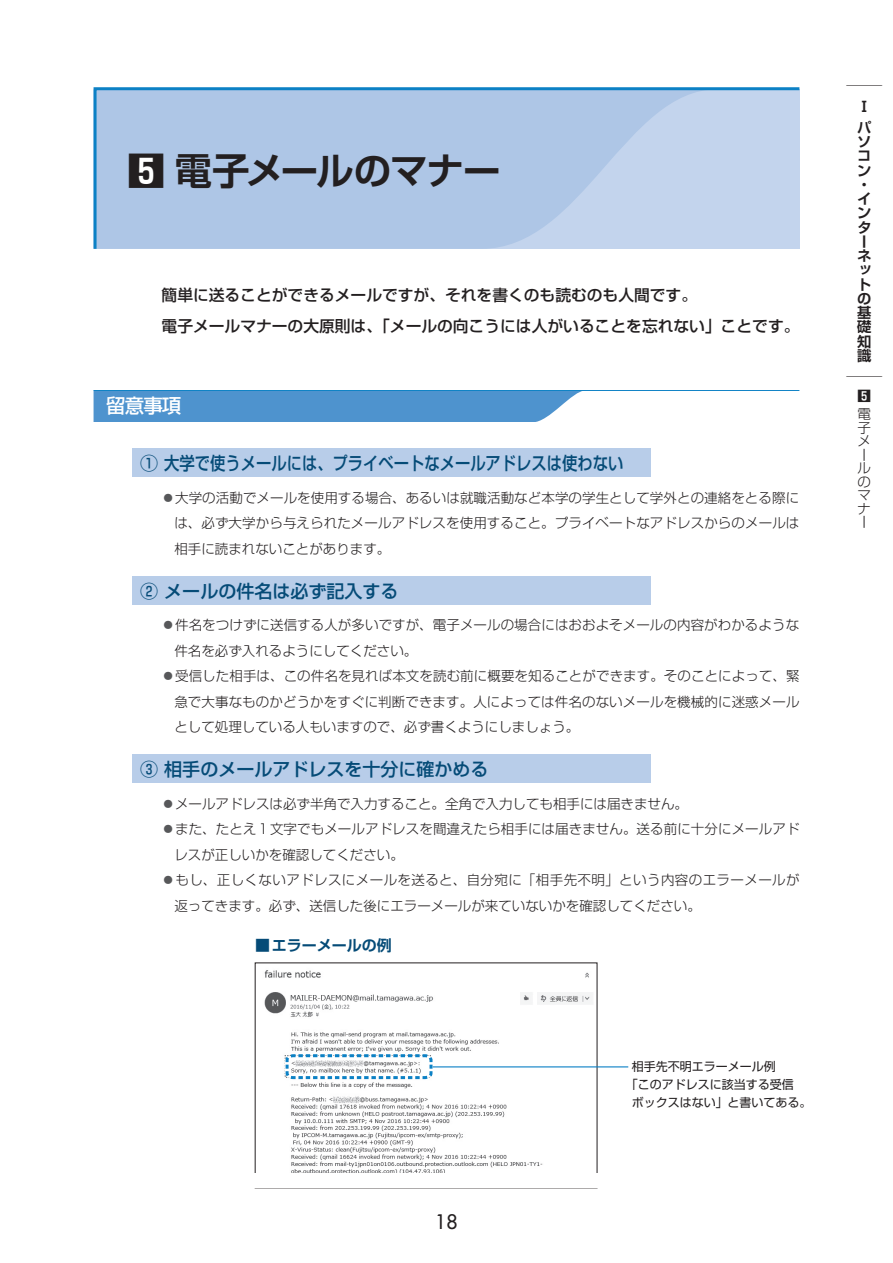
<style>
.page{position:relative;width:893px;height:1263px;background:#fff}
.page>*{position:absolute;margin:0;border:0;box-sizing:border-box;transform-origin:0 0}
.t1{font:700 37.5px "Shin Go Pr 5 De";letter-spacing:-.035em;color:#231f20}
.t2{font:500 19.5px "Shin Go Pr 5";color:#fff}
.t3{font:500 19.5px "Futura LT Pro";color:#231f20}
.t4{font:500 18px "Shin Go Pr 5";color:#054b77}
.t5{font:500 15.75px/31.5px "Shin Go Pr 5";color:#231f20}
.t6{font:700 15px "Shin Go Pr 5 De";color:#054b77}
.t7{font:700 14.25px/14.2px "Shin Go Pr 5 De";color:#231f20}
.t8{font:300 13.5px/13.5px "Shin Go Pr 5";letter-spacing:.005em;color:#231f20;text-align:justify}
.t9{font:300 13.5px "Shin Go Pr 5";letter-spacing:.03em;color:#231f20}
.t10{font:500 13.5px "Shin Go Pr 5";color:#231f20;scale:2.65 1}
.t11{font:700 13.5px "Shin Go Pr 5 De";color:#231f20}
.t12{font:12px "Shin Go Pr 5";color:#231f20}
.s1{color:#57585a}
</style>
<div class="page">
<div style="left:132px;top:448px;width:519px;height:29px;background:#b8cde9"></div>
<div style="left:132px;top:576px;width:519px;height:28px;background:#b8cde9"></div>
<div style="left:132px;top:754px;width:519px;height:29px;background:#b8cde9"></div>
<svg style="left:94px;top:87px;width:705px;height:162px;background:#b0c8e7"></svg>
<div style="left:130px;top:155px;width:31px;height:32px;background:#fff"></div>
<div style="left:94px;top:391px;width:488px;height:31px;background:#4e93ce"></div>
<hr style="left:94px;top:390px;width:705px;height:1px;background:#0c81c5">
<img style="left:264px;top:970px;width:331px;height:203px">
<hr style="left:430px;top:1066px;width:198px;height:1px;background:#0c81c5">
<svg style="left:282px;top:1053px;width:153px;height:28px"></svg>
<h1 class="t1" style="left:128px;top:140px;width:374px">5 電子メールのマナー</h1>
<p class="t5" style="left:162px;top:278px;width:639px">簡単に送ることができるメールですが、それを書くのも読むのも人間です。<br>電子メールマナーの大原則は、「メールの向こうには人がいることを忘れない」ことです。</p>
<h2 class="t2" style="left:106px;top:390px;width:77px">留意事項</h2>
<h3 class="t4" style="left:140px;top:448px;width:485px">① 大学で使うメールには、プライベートなメールアドレスは使わない</h3>
<p class="t8" style="left:174px;top:483px;width:627px;line-height:25.5px;text-indent:-13px"><span class="s1">⃝</span>大学の活動でメールを使用する場合、あるいは就職活動など本学の学生として学外との連絡をとる際には、必ず大学から与えられたメールアドレスを使用すること。プライベートなアドレスからのメールは相手に読まれないことがあります。</p>
<h3 class="t4" style="left:140px;top:576px;width:259px">② メールの件名は必ず記入する</h3>
<p class="t8" style="left:162px;top:617px;width:639px"><span class="s1">⃝</span>件名をつけずに送信する人が多いですが、電子メールの場合にはおおよそメールの内容がわかるような</p>
<p class="t8" style="left:174px;top:642px;width:244px">件名を必ず入れるようにしてください。</p>
<p class="t8" style="left:162px;top:668px;width:639px"><span class="s1">⃝</span>受信した相手は、この件名を見れば本文を読む前に概要を知ることができます。そのことによって、緊</p>
<p class="t8" style="left:174px;top:693px;width:627px">急で大事なものかどうかをすぐに判断できます。人によっては件名のないメールを機械的に迷惑メール</p>
<p class="t8" style="left:174px;top:719px;width:406px">として処理している人もいますので、必ず書くようにしましょう。</p>
<h3 class="t4" style="left:140px;top:754px;width:349px">③ 相手のメールアドレスを十分に確かめる</h3>
<p class="t8" style="left:162px;top:795px;width:528px"><span class="s1">⃝</span>メールアドレスは必ず半角で入力すること。全角で入力しても相手には届きません。</p>
<p class="t8" style="left:162px;top:821px;width:639px"><span class="s1">⃝</span>また、たとえ１文字でもメールアドレスを間違えたら相手には届きません。送る前に十分にメールアド</p>
<p class="t8" style="left:174px;top:846px;width:231px">レスが正しいかを確認してください。</p>
<p class="t9" style="left:162px;top:869px;width:640px"><span class="s1">⃝</span>もし、正しくないアドレスにメールを送ると、自分宛に「相手先不明」という内容のエラーメールが</p>
<p class="t8" style="left:174px;top:897px;width:528px">返ってきます。必ず、送信した後にエラーメールが来ていないかを確認してください。</p>
<p class="t6" style="left:255px;top:933px;width:138px">■エラーメールの例</p>
<p class="t10" style="left:846px;top:78px;width:15px">│</p>
<p class="t7" style="left:857px;top:94px;width:16px;line-height:21.1px">Ⅰパ</p>
<p class="t7" style="left:857px;top:133px;width:16px">ソコン・インターネットの基礎知識</p>
<p class="t10" style="left:846px;top:368px;width:15px">│</p>
<p class="t11" style="left:857px;top:385px;width:14px">5</p>
<p class="t8" style="left:857px;top:406px;width:15px;text-align:left">電子メールのマナー</p>
<h2 class="t3" style="left:435px;top:1207px;width:24px">18</h2>
<p class="t12" style="left:632px;top:1057px;width:145px">相手先不明エラーメール例</p>
<p class="t12" style="left:626px;top:1075px;width:169px">「このアドレスに該当する受信</p>
<p class="t12" style="left:632px;top:1093px;width:181px">ボックスはない」と書いてある。</p>
</div>
